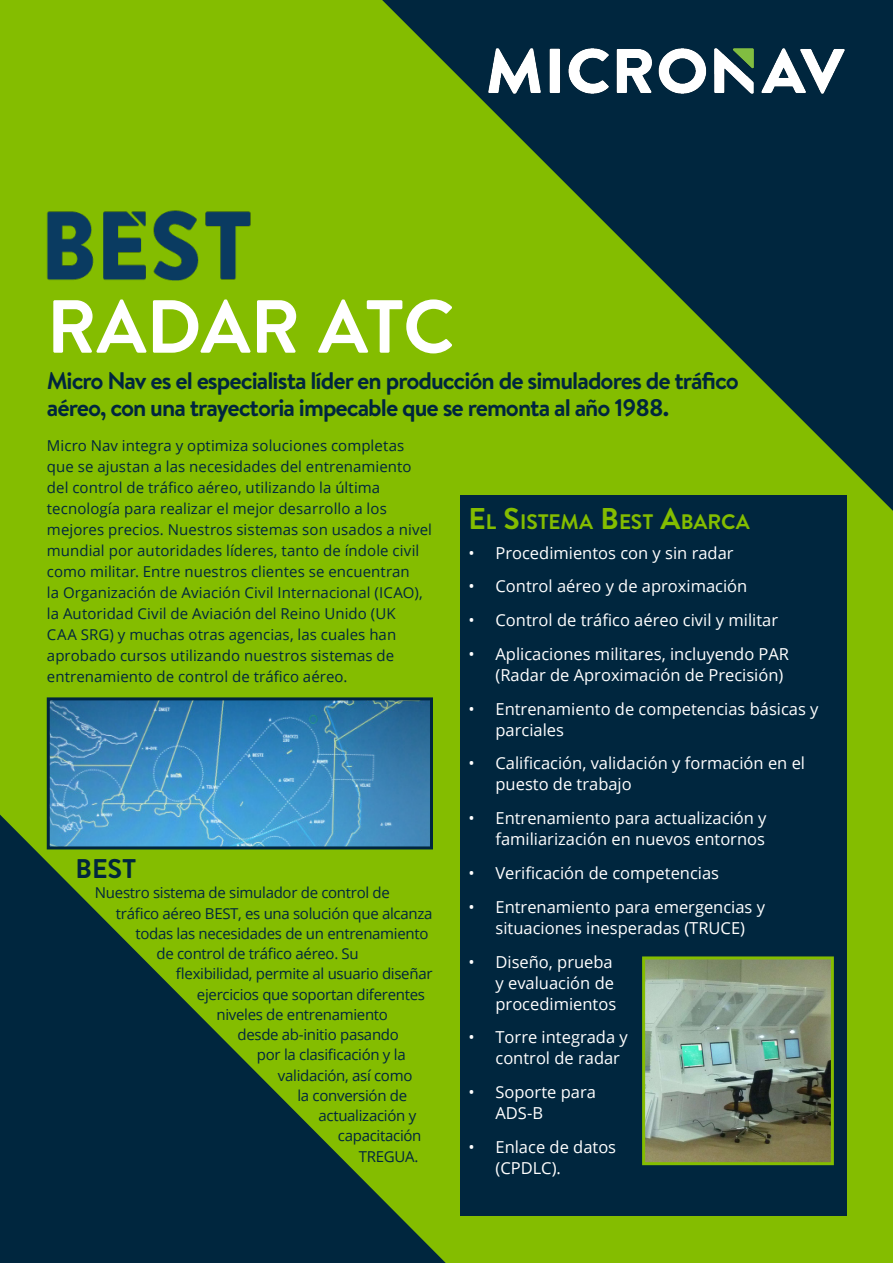
<style>
.page{position:relative;width:893px;height:1263px;background:#84bd00}
.page>*{position:absolute;margin:0;border:0;box-sizing:border-box;transform-origin:0 0}
.Front_page_header_wh{font:700 75px "Brandon Text";letter-spacing:-.01em;color:#fff}
.Brochure_paragraph{font:700 27px "Brandon Text";color:#00263e}
.Brochure_intro_parag{font:700 24px/27px "Brandon Text";letter-spacing:-.04em;color:#00263e}
.t1{font:700 21px "Brandon Text";color:#84bd00}
.t2{font:16.5px/21px "Open Sans";color:#fff}
.Brochure_paragraph-2{font:15px/21px "Open Sans";color:#00263e}
.Brochure_paragraph-3{font:15px "Open Sans";letter-spacing:-.02em;color:#00263e}
.s1{font-size:30px}
</style>
<div class="page">
<svg style="left:382px;top:0;width:511px;height:511px;background:#45751d"></svg>
<div style="left:460px;top:495px;width:386px;height:721px;background:#00263e"></div>
<img style="left:487px;top:47px;width:359px;height:49px">
<img style="left:47px;top:210px;width:204px;height:71px">
<svg style="left:45px;top:696px;width:389px;height:118px;background:#3a83b0"></svg>
<svg style="left:0;top:814px;width:446px;height:449px;background:#3d6e2c"></svg>
<img style="left:642px;top:956px;width:192px;height:210px">
<p class="Front_page_header_wh" style="left:47px;top:274px;width:409px">RADAR ATC</p>
<p class="Brochure_intro_parag" style="left:47px;top:366px;width:694px">Micro Nav es el especialista líder en producción de simuladores de tráfico aéreo, con una trayectoria impecable que se remonta al año 1988.</p>
<p class="Brochure_paragraph-2" style="left:47px;top:434px;width:387px">Micro Nav integra y optimiza soluciones completas que se ajustan a las necesidades del entrenamiento del control de tráfico aéreo, utilizando la última tecnología para realizar el mejor desarrollo a los mejores precios. Nuestros sistemas son usados a nivel mundial por autoridades líderes, tanto de índole civil como militar. Entre nuestros clientes se encuentran<br>la Organización de Aviación Civil Internacional (ICAO), la Autoridad Civil de Aviación del Reino Unido (UK<br>CAA SRG) y muchas otras agencias, las cuales han aprobado cursos utilizando nuestros sistemas de entrenamiento de control de tráfico aéreo.</p>
<p class="Brochure_paragraph" style="left:75px;top:850px;width:62px">BEST</p>
<p class="Brochure_paragraph-3" style="left:95px;top:883px;width:296px">Nuestro sistema de simulador de control de</p>
<p class="Brochure_paragraph-3" style="left:116px;top:903px;width:318px">tráfico aéreo BEST, es una solución que alcanza</p>
<p class="Brochure_paragraph-3" style="left:135px;top:923px;width:295px">todas las necesidades de un entrenamiento</p>
<p class="Brochure_paragraph-3" style="left:156px;top:943px;width:204px">de control de tráfico aéreo. Su</p>
<p class="Brochure_paragraph-3" style="left:176px;top:964px;width:258px">flexibilidad, permite al usuario diseñar</p>
<p class="Brochure_paragraph-3" style="left:197px;top:984px;width:229px">ejercicios que soportan diferentes</p>
<p class="Brochure_paragraph-3" style="left:216px;top:1004px;width:173px">niveles de entrenamiento</p>
<p class="Brochure_paragraph-3" style="left:237px;top:1024px;width:163px">desde ab-initio pasando</p>
<p class="Brochure_paragraph-3" style="left:257px;top:1045px;width:150px">por la clasificación y la</p>
<p class="Brochure_paragraph-3" style="left:278px;top:1065px;width:136px">validación, así como</p>
<p class="Brochure_paragraph-3" style="left:297px;top:1085px;width:111px">la conversión de</p>
<p class="Brochure_paragraph-3" style="left:318px;top:1105px;width:99px">actualización y</p>
<p class="Brochure_paragraph-3" style="left:338px;top:1126px;width:85px">capacitación</p>
<p class="Brochure_paragraph-2" style="left:359px;top:1145px;width:61px">TREGUA.</p>
<p class="t1" style="left:468px;top:507px;width:283px"><span class="s1">E</span>L <span class="s1">S</span>ISTEMA <span class="s1">B</span>EST <span class="s1">A</span>BARCA</p>
<p class="t2" style="left:468px;top:542px;width:267px">• Procedimientos con y sin radar</p>
<p class="t2" style="left:468px;top:575px;width:280px">• Control aéreo y de aproximación</p>
<p class="t2" style="left:468px;top:609px;width:311px">• Control de tráfico aéreo civil y militar</p>
<p class="t2" style="left:495px;top:643px;width:295px;text-indent:-27px">• Aplicaciones militares, incluyendo PAR (Radar de Aproximación de Precisión)</p>
<p class="t2" style="left:495px;top:698px;width:325px;text-indent:-27px">• Entrenamiento de competencias básicas y parciales</p>
<p class="t2" style="left:495px;top:752px;width:311px;text-indent:-27px">• Calificación, validación y formación en el puesto de trabajo</p>
<p class="t2" style="left:468px;top:807px;width:300px;text-align:right">• Entrenamiento para actualización y familiarización en nuevos entornos</p>
<p class="t2" style="left:468px;top:862px;width:252px">• Verificación de competencias</p>
<p class="t2" style="left:468px;top:896px;width:298px;text-align:center">• Entrenamiento para emergencias y situaciones inesperadas (TRUCE)</p>
<p class="t2" style="left:495px;top:951px;width:122px;text-indent:-27px">• Diseño, prueba y evaluación de procedimientos</p>
<p class="t2" style="left:495px;top:1026px;width:134px;text-indent:-27px">• Torre integrada y control de radar</p>
<p class="t2" style="left:495px;top:1081px;width:102px;text-indent:-27px">• Soporte para<br>ADS-B</p>
<p class="t2" style="left:495px;top:1136px;width:122px;text-indent:-27px">• Enlace de datos (CPDLC).</p>
</div>
